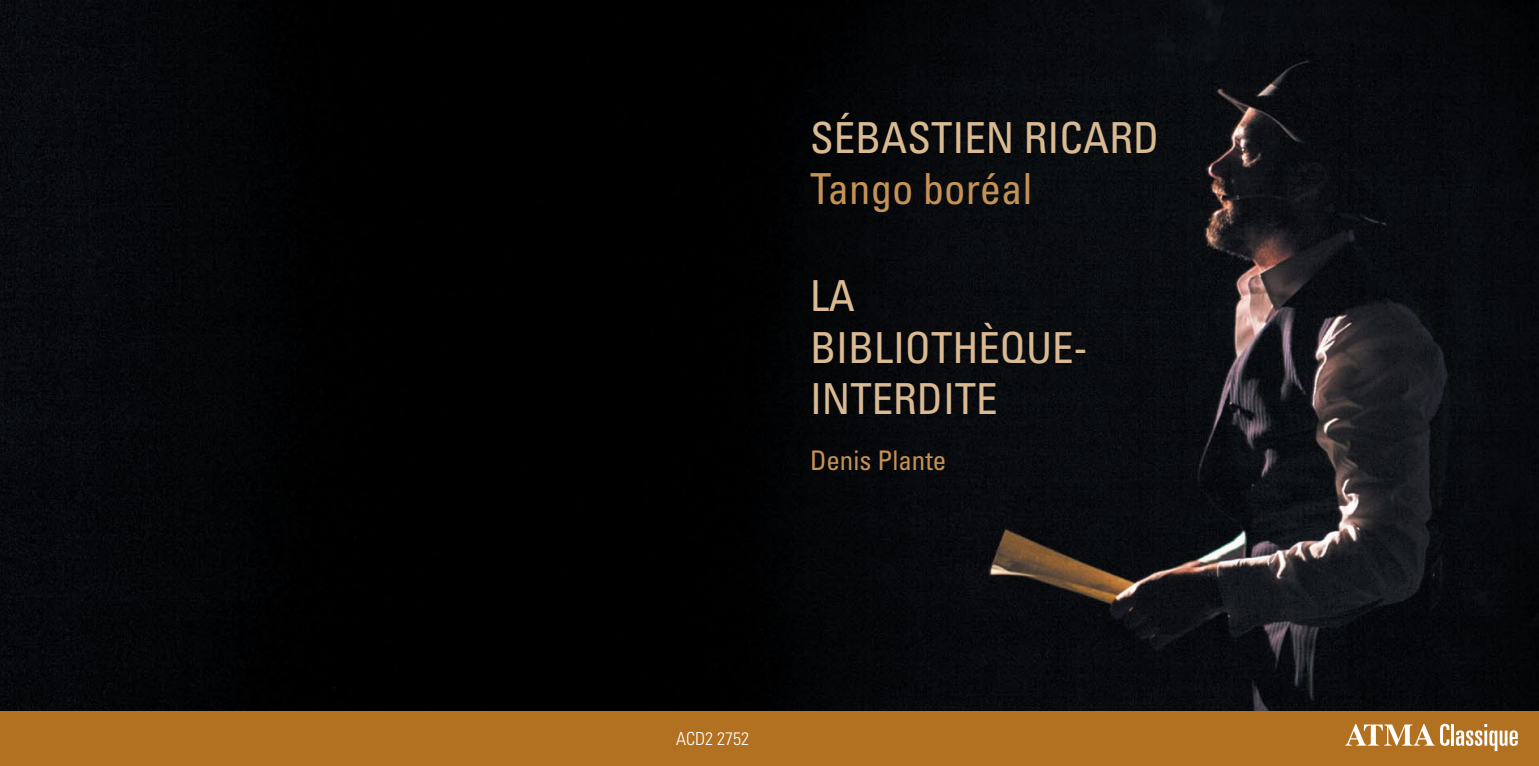
<style>
.page{position:relative;width:1539px;height:766px;background:#fff}
.page>*{position:absolute;margin:0;border:0;box-sizing:border-box;transform-origin:0 0}
.t1{font:condensed 42.75px/51.3px "Univers";color:#daba92}
.t2{font:condensed 42.75px "Univers";color:#c59256}
.t3{font:condensed 27px "Univers";color:#c59256}
.t4{font:300 condensed 18px "Univers";color:#fff}
</style>
<div class="page">
<img style="left:571px;top:0;width:968px;height:711px">
<img style="left:0;top:0;width:571px;height:711px">
<div style="left:0;top:711px;width:1539px;height:54px;background:#b17120"></div>
<svg style="left:1345px;top:723px;width:104px;height:22px"></svg>
<hr style="left:1451px;top:723px;width:3px;height:22px;background:#fff">
<svg style="left:1456px;top:724px;width:62px;height:26px"></svg>
<p class="t1" style="left:810px;top:110px;width:351px">SÉBASTIEN RICARD</p>
<p class="t2" style="left:810px;top:161px;width:224px">TANGO BORÉAL</p>
<p class="t1" style="left:810px;top:269px;width:279px">LA<br>BIBLIOTHÈQUE-<br>INTERDITE</p>
<p class="t3" style="left:810px;top:443px;width:138px">DENIS PLANTE</p>
<p class="t4" style="left:676px;top:727px;width:74px">ACD2 2752</p>
</div>
